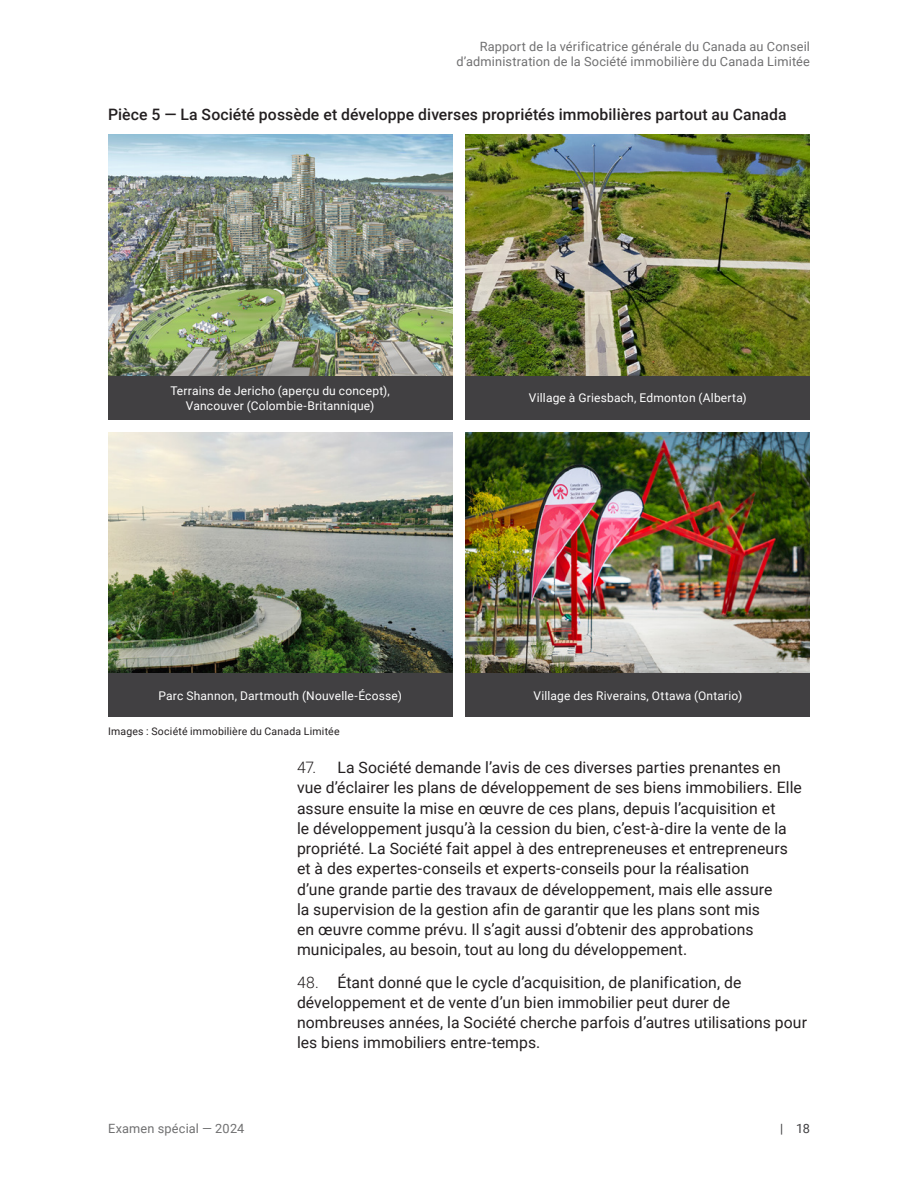
<style>
.page{position:relative;width:918px;height:1188px;background:#fff}
.page>*{position:absolute;margin:0;border:0;box-sizing:border-box;transform-origin:0 0}
.t1{font:15.75px/20.2px "Roboto";letter-spacing:.005em;color:#231f20}
.t2{font:500 15.75px "Roboto";letter-spacing:.005em;color:#231f20}
.t3{font:12.75px/15.8px "Roboto";letter-spacing:.015em;color:#707071;text-align:right}
.t4{font:12.75px "Roboto";color:#414042}
.t5{font:12px/15px "Roboto";letter-spacing:.015em;color:#fff;text-align:center}
.t6{font:10.5px "Roboto";letter-spacing:.02em;color:#231f20}
.s1{font-weight:300}
</style>
<div class="page">
<img style="left:466px;top:432px;width:344px;height:242px">
<div style="left:466px;top:674px;width:344px;height:43px;background:#414042"></div>
<img style="left:108px;top:432px;width:344px;height:242px">
<div style="left:108px;top:674px;width:344px;height:43px;background:#414042"></div>
<img style="left:108px;top:134px;width:344px;height:242px">
<div style="left:108px;top:376px;width:344px;height:43px;background:#414042"></div>
<img style="left:466px;top:134px;width:344px;height:242px">
<div style="left:466px;top:376px;width:344px;height:43px;background:#414042"></div>
<p class="t3" style="left:456px;top:38px;width:355px">Rapport de la vérificatrice générale du Canada au Conseil d’administration de la Société immobilière du Canada Limitée</p>
<p class="t2" style="left:108px;top:103px;width:680px">Pièce 5 — La Société possède et développe diverses propriétés immobilières partout au Canada</p>
<p class="t5" style="left:170px;top:382px;width:221px">Terrains de Jericho (aperçu du concept),<br>Vancouver (Colombie-Britannique)</p>
<p class="t5" style="left:529px;top:390px;width:219px">Village à Griesbach, Edmonton (Alberta)</p>
<p class="t5" style="left:158px;top:688px;width:245px">Parc Shannon, Dartmouth (Nouvelle-Écosse)</p>
<p class="t5" style="left:533px;top:688px;width:210px">Village des Riverains, Ottawa (Ontario)</p>
<p class="t6" style="left:108px;top:724px;width:233px">Images : Société immobilière du Canada Limitée</p>
<p class="t1" style="left:297px;top:757px;width:506px"><span class="s1">47.</span> La Société demande l’avis de ces diverses parties prenantes en vue d’éclairer les plans de développement de ses biens immobiliers. Elle assure ensuite la mise en œuvre de ces plans, depuis l’acquisition et<br>le développement jusqu’à la cession du bien, c’est-à-dire la vente de la propriété. La Société fait appel à des entrepreneuses et entrepreneurs et à des expertes-conseils et experts‑conseils pour la réalisation<br>d’une grande partie des travaux de développement, mais elle assure<br>la supervision de la gestion afin de garantir que les plans sont mis<br>en œuvre comme prévu. Il s’agit aussi d’obtenir des approbations municipales, au besoin, tout au long du développement.</p>
<p class="t1" style="left:297px;top:971px;width:512px"><span class="s1">48.</span> Étant donné que le cycle d’acquisition, de planification, de développement et de vente d’un bien immobilier peut durer de nombreuses années, la Société cherche parfois d’autres utilisations pour les biens immobiliers entre-temps.</p>
<p class="t3" style="left:108px;top:1120px;width:138px">Examen spécial — 2024</p>
<p class="t4" style="left:780px;top:1120px;width:31px">| 18</p>
</div>
